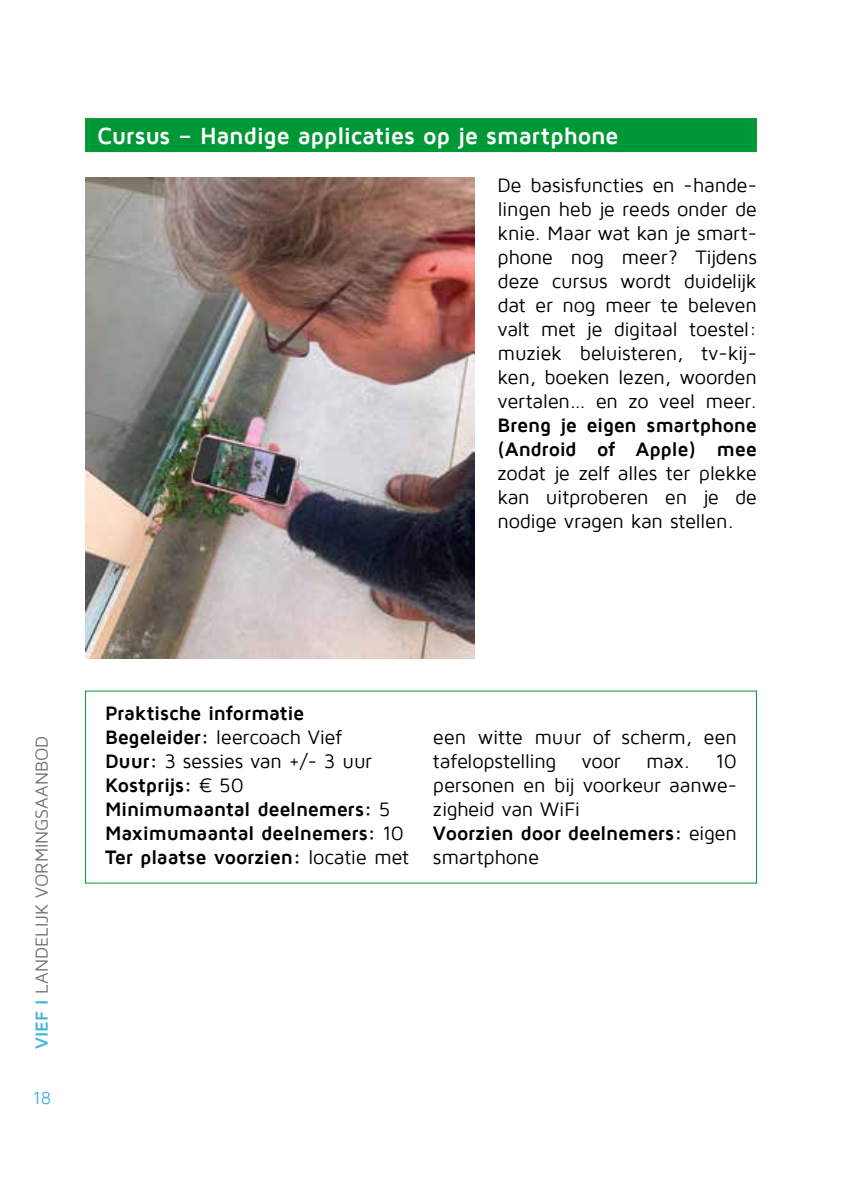
<style>
.page{position:relative;width:842px;height:1191px;background:#fff}
.page>*{position:absolute;margin:0;border:0;box-sizing:border-box;transform-origin:0 0}
.t1{font:700 24px "Maven Pro";letter-spacing:-.015em;color:#fff}
.t2{font:20px/24px "Maven Pro";letter-spacing:-.015em;color:#000;text-align:justify}
.t3{font:700 20px/24px "Maven Pro";letter-spacing:-.015em;color:#000}
.t4{font:18px "Maven Pro";letter-spacing:-.005em;color:#6f6f6e}
.t5{font:18px "Maven Pro";color:#46b3dc}
.s1{font-weight:700;color:#46b3dc}
.s2{font-weight:400}
.s3{font-weight:700}
</style>
<div class="page">
<div style="left:85px;top:118px;width:672px;height:26px;background:#009836"></div>
<div style="left:85px;top:144px;width:672px;height:8px;background:#009836"></div>
<img style="left:85px;top:178px;width:390px;height:480px">
<p class="t1" style="left:97px;top:123px;width:523px">Cursus – Handige applicaties op je smartphone</p>
<p class="t2" style="left:497px;top:174px;width:261px">De basisfuncties en -hande&shy;lingen heb je reeds onder de knie. Maar wat kan je smart&shy;phone nog meer? Tijdens deze cursus wordt duidelijk dat er nog meer te beleven valt met je digitaal toestel: muziek beluisteren, tv-kij&shy;ken, boeken lezen, woorden vertalen… en zo veel meer.</p>
<p class="t3" style="left:497px;top:413px;width:261px">Breng je eigen smartphone (Android of Apple) mee</p>
<p class="t2" style="left:497px;top:462px;width:261px">zodat je zelf alles ter plekke kan uitproberen en je de nodige vragen kan stellen.</p>
<p class="t4" style="left:32px;top:1049px;width:315px;rotate:-90deg"><span class="s1">VIEF I</span> LANDELIJK VORMINGSAANBOD</p>
<p class="t5" style="left:33px;top:1089px;width:20px">18</p>
<p class="t3" style="left:105px;top:701px;width:305px">Praktische informatie<br>Begeleider: <span class="s2">leercoach Vief<br></span>Duur: <span class="s2">3 sessies van +/- 3 uur<br></span>Kostprijs: <span class="s2">€ 50<br></span>Minimumaantal deelnemers: <span class="s2">5<br></span>Maximumaantal deelnemers: <span class="s2">10<br></span>Ter plaatse voorzien: <span class="s2">locatie met</span></p>
<p class="t2" style="left:433px;top:726px;width:306px">een witte muur of scherm, een tafelopstelling</p>
<p class="t2" style="left:433px;top:750px;width:306px;text-align:left;text-indent:283px">10 personen en bij voorkeur aanwe&shy;zigheid van WiFi<br><span class="s3">Voorzien door deelnemers:</span> eigen smartphone</p>
<p class="t2" style="left:582px;top:750px;width:41px">voor</p>
<p class="t2" style="left:646px;top:750px;width:46px">max.</p>
</div>
